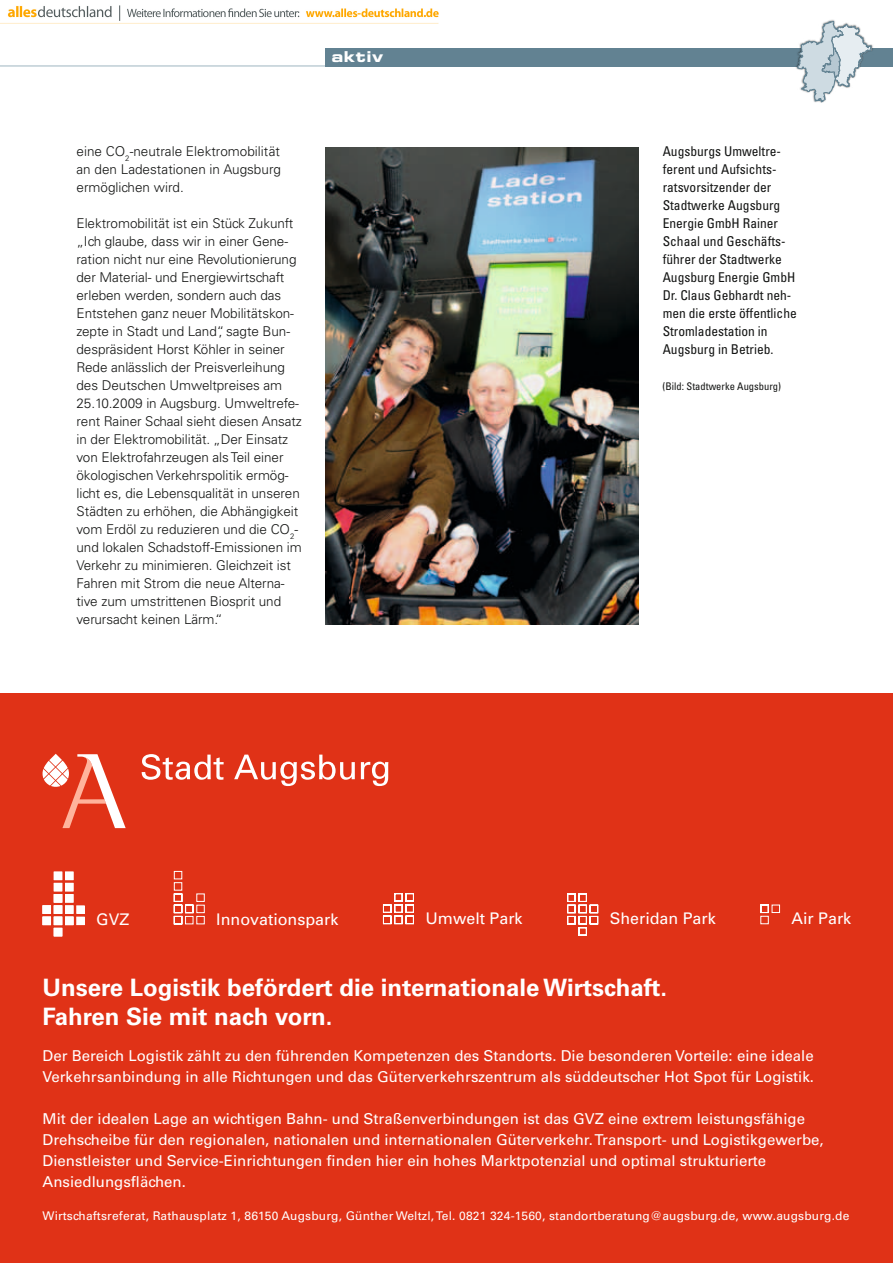
<style>
.page{position:relative;width:893px;height:1263px;background:#fff}
.page>*{position:absolute;margin:0;border:0;box-sizing:border-box;transform-origin:0 0}
.t1{font:700 24px/28.8px "Univers LT";color:#fff}
.t2{font:16.05px "Univers";color:#fff}
.t3{font:15px/21px "Univers LT";color:#fff}
.t4{font:15px "Eurostile LT Std Bold Ex 2";letter-spacing:.04em;color:#fff}
.t5{font:300 13.5px/18px "Univers LT Std";letter-spacing:-.005em;color:#131413;text-align:justify}
.t6{font:condensed 13.5px/18px "Univers LT Std";color:#131413}
.t7{font:12px "Univers LT";letter-spacing:.015em;color:#fff}
.t8{font:condensed 10.5px "Univers LT Std";color:#131413}
</style>
<div class="page">
<hr style="left:0;top:66px;width:325px;height:1px;background:#9fb5c1">
<div style="left:325px;top:48px;width:568px;height:18px;background:#628292"></div>
<div style="left:795px;top:19px;width:79px;height:85px;background:#131413;opacity:.8"></div>
<svg style="left:797px;top:21px;width:75px;height:81px"></svg>
<div style="left:0;top:693px;width:893px;height:570px;background:#e03217"></div>
<svg style="left:142px;top:754px;width:82px;height:26px"></svg>
<svg style="left:234px;top:755px;width:121px;height:31px"></svg>
<svg style="left:361px;top:762px;width:27px;height:24px"></svg>
<svg style="left:43px;top:754px;width:83px;height:74px"></svg>
<svg style="left:760px;top:904px;width:20px;height:21px"></svg>
<div style="left:66px;top:906px;width:7px;height:7px;background:#fff"></div>
<div style="left:65px;top:905px;width:9px;height:9px;border:1px solid #fff"></div>
<div style="left:77px;top:917px;width:7px;height:7px;background:#fff"></div>
<div style="left:76px;top:916px;width:9px;height:9px;border:1px solid #fff"></div>
<div style="left:77px;top:906px;width:7px;height:7px;background:#fff"></div>
<div style="left:76px;top:905px;width:9px;height:9px;border:1px solid #fff"></div>
<div style="left:66px;top:895px;width:7px;height:7px;background:#fff"></div>
<div style="left:65px;top:894px;width:9px;height:9px;border:1px solid #fff"></div>
<div style="left:66px;top:883px;width:7px;height:8px;background:#fff"></div>
<div style="left:65px;top:883px;width:9px;height:8px;border:1px solid #fff"></div>
<div style="left:54px;top:883px;width:8px;height:8px;background:#fff"></div>
<div style="left:66px;top:872px;width:7px;height:8px;background:#fff"></div>
<div style="left:65px;top:872px;width:9px;height:8px;border:1px solid #fff"></div>
<div style="left:54px;top:872px;width:8px;height:8px;background:#fff"></div>
<div style="left:54px;top:928px;width:8px;height:8px;background:#fff"></div>
<div style="left:66px;top:917px;width:7px;height:7px;background:#fff"></div>
<div style="left:65px;top:916px;width:9px;height:9px;border:1px solid #fff"></div>
<div style="left:54px;top:917px;width:8px;height:7px;background:#fff"></div>
<div style="left:54px;top:916px;width:8px;height:9px;border:1px solid #fff"></div>
<div style="left:43px;top:917px;width:8px;height:7px;background:#fff"></div>
<div style="left:43px;top:916px;width:8px;height:9px;border:1px solid #fff"></div>
<div style="left:54px;top:906px;width:8px;height:7px;background:#fff"></div>
<div style="left:54px;top:905px;width:8px;height:9px;border:1px solid #fff"></div>
<div style="left:43px;top:906px;width:8px;height:7px;background:#fff"></div>
<div style="left:43px;top:905px;width:8px;height:9px;border:1px solid #fff"></div>
<div style="left:54px;top:895px;width:8px;height:7px;background:#fff"></div>
<div style="left:54px;top:894px;width:8px;height:9px;border:1px solid #fff"></div>
<svg style="left:382px;top:893px;width:32px;height:32px"></svg>
<svg style="left:567px;top:893px;width:32px;height:43px"></svg>
<svg style="left:173px;top:870px;width:32px;height:55px"></svg>
<img style="left:325px;top:147px;width:314px;height:477px">
<img style="left:0;top:5px;width:439px;height:19px">
<p class="t4" style="left:332px;top:46px;width:53px">aktiv</p>
<p class="t5" style="left:77px;top:142px;width:206px">eine CO<sub>2</sub>-neutrale Elektromobilität an den Ladestationen in Augsburg ermöglichen wird.</p>
<p class="t5" style="left:77px;top:214px;width:227px;text-align:left">Elektromobilität ist ein Stück Zukunft „Ich glaube, dass wir in einer Gene&shy;ration nicht nur eine Revolutionierung der Material- und Energiewirtschaft erleben werden, sondern auch das Entstehen ganz neuer Mobilitätskon&shy;zepte in Stadt und Land“, sagte Bun&shy;despräsident Horst Köhler in seiner Rede anlässlich der Preisverleihung des Deutschen Umweltpreises am 25.10.2009 in Augsburg. Umweltrefe&shy;rent Rainer Schaal sieht diesen Ansatz in der Elektromobilität. „Der Einsatz von Elektrofahrzeugen als Teil einer ökologischen Verkehrspolitik ermög&shy;licht es, die Lebensqualität in unseren Städten zu erhöhen, die Abhängigkeit vom Erdöl zu reduzieren und die CO<sub>2</sub>- und lokalen Schadstoff-Emissionen im Verkehr zu minimieren. Gleichzeit ist Fahren mit Strom die neue Alterna&shy;tive zum umstrittenen Biosprit und verursacht keinen Lärm.“</p>
<p class="t6" style="left:663px;top:142px;width:136px">Augsburgs Umweltre&shy;ferent und Aufsichts&shy;ratsvorsitzender der<br>Stadtwerke Augsburg<br>Energie GmbH Rainer<br>Schaal und Geschäfts&shy;führer der Stadtwerke<br>Augsburg Energie GmbH<br>Dr. Claus Gebhardt neh&shy;men die erste öffentliche<br>Stromladestation in<br>Augsburg in Betrieb.</p>
<p class="t8" style="left:663px;top:380px;width:120px">(Bild: Stadtwerke Augsburg)</p>
<p class="t2" style="left:96px;top:909px;width:34px">GVZ</p>
<p class="t2" style="left:216px;top:909px;width:124px">Innovationspark</p>
<p class="t2" style="left:425px;top:908px;width:99px">Umwelt Park</p>
<p class="t2" style="left:610px;top:908px;width:108px">Sheridan Park</p>
<p class="t2" style="left:792px;top:909px;width:61px">Air Park</p>
<h1 class="t1" style="left:43px;top:973px;width:626px">Unsere Logistik befördert die internationale Wirtschaft.<br>Fahren Sie mit nach vorn.</h1>
<p class="t3" style="left:43px;top:1045px;width:773px">Der Bereich Logistik zählt zu den führenden Kompetenzen des Standorts. Die besonderen Vorteile: eine ideale<br>Verkehrsanbindung in alle Richtungen und das Güterverkehrszentrum als süddeutscher Hot Spot für Logistik.</p>
<p class="t3" style="left:43px;top:1108px;width:783px">Mit der idealen Lage an wichtigen Bahn- und Straßenverbindungen ist das GVZ eine extrem leistungsfähige Drehscheibe für den regionalen, nationalen und internationalen Güterverkehr. Transport- und Logistikgewerbe, Dienstleister und Service-Einrichtungen finden hier ein hohes Marktpotenzial und optimal strukturierte Ansiedlungsflächen.</p>
<p class="t7" style="left:43px;top:1208px;width:808px">Wirtschaftsreferat, Rathausplatz 1, 86150 Augsburg, Günther Weltzl, Tel. 0821 324-1560, standortberatung@augsburg.de, www.augsburg.de</p>
</div>
